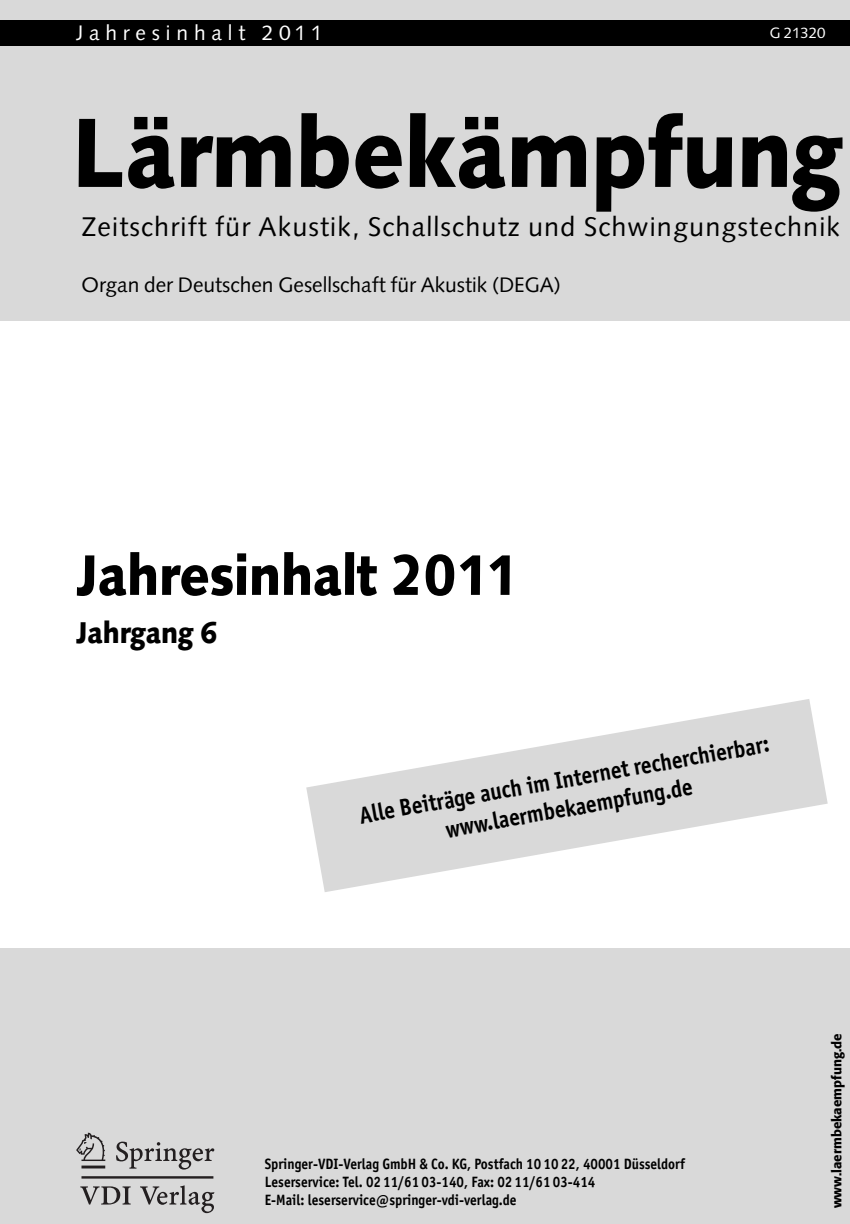
<style>
.page{position:relative;width:850px;height:1224px;background:#fff}
.page>*{position:absolute;margin:0;border:0;box-sizing:border-box;transform-origin:0 0}
.t1{font:900 98.25px "Syntax";letter-spacing:-.005em;color:#000;scale:.9 1}
.t2{font:900 57px "Syntax";letter-spacing:-.005em;color:#000;scale:.9 1}
.t3{font:900 30px "Syntax";letter-spacing:-.005em;color:#000;scale:.9 1}
.t4{font:27px "Syntax";letter-spacing:.04em;color:#000}
.t5{font:700 24px/28.8px "Officina Sans";color:#000;text-align:center;scale:.9 1}
.t6{font:21px "Syntax";color:#000}
.t7{font:21px "Syntax";letter-spacing:.28em;color:#fff}
.t8{font:700 15px/18px "Officina Sans";color:#000;scale:.9 1}
.t9{font:15px "Syntax";color:#fff}
.t10{font:500 13.2px "Formata";color:#000}
</style>
<div class="page">
<div style="left:0;top:0;width:849px;height:1223px;background:#d9d9d9"></div>
<div style="left:0;top:322px;width:849px;height:626px;background:#fff"></div>
<div style="left:0;top:21px;width:849px;height:25px;background:#000"></div>
<svg style="left:76px;top:1132px;width:29px;height:36px"></svg>
<svg style="left:116px;top:1141px;width:98px;height:28px"></svg>
<hr style="left:81px;top:1176px;width:132px;height:2px;background:#231f20">
<svg style="left:140px;top:1185px;width:74px;height:28px"></svg>
<svg style="left:80px;top:1186px;width:51px;height:18px"></svg>
<svg style="left:306px;top:699px;width:521px;height:193px;fill:#d9d9d9"></svg>
<h3 class="t7" style="left:76px;top:25px;width:248px">Jahresinhalt 2011</h3>
<p class="t9" style="left:769px;top:27px;width:57px">G 21320</p>
<h1 class="t1" style="left:72px;top:113px;width:857px">Lärmbekämpfung</h1>
<h3 class="t4" style="left:81px;top:216px;width:759px">Zeitschrift für Akustik, Schallschutz und Schwingungstechnik</h3>
<h3 class="t6" style="left:81px;top:276px;width:480px">Organ der Deutschen Gesellschaft für Akustik (DEGA)</h3>
<h2 class="t2" style="left:76px;top:552px;width:493px">Jahresinhalt 2011</h2>
<h3 class="t3" style="left:76px;top:620px;width:159px">Jahrgang 6</h3>
<h3 class="t5" style="left:357px;top:803px;width:463px;rotate:-10deg">Alle Beiträge auch im Internet recherchierbar: www.laermbekaempfung.de</h3>
<p class="t8" style="left:265px;top:1155px;width:468px">Springer-VDI-Verlag GmbH &amp; Co. KG, Postfach 10 10 22, 40001 Düsseldorf<br>Leserservice: Tel. 02 11/61 03-140, Fax: 02 11/61 03-414<br>E-Mail: leserservice@springer-vdi-verlag.de</p>
<p class="t10" style="left:830px;top:1208px;width:176px;rotate:-90deg">www.laermbekaempfung.de</p>
</div>
